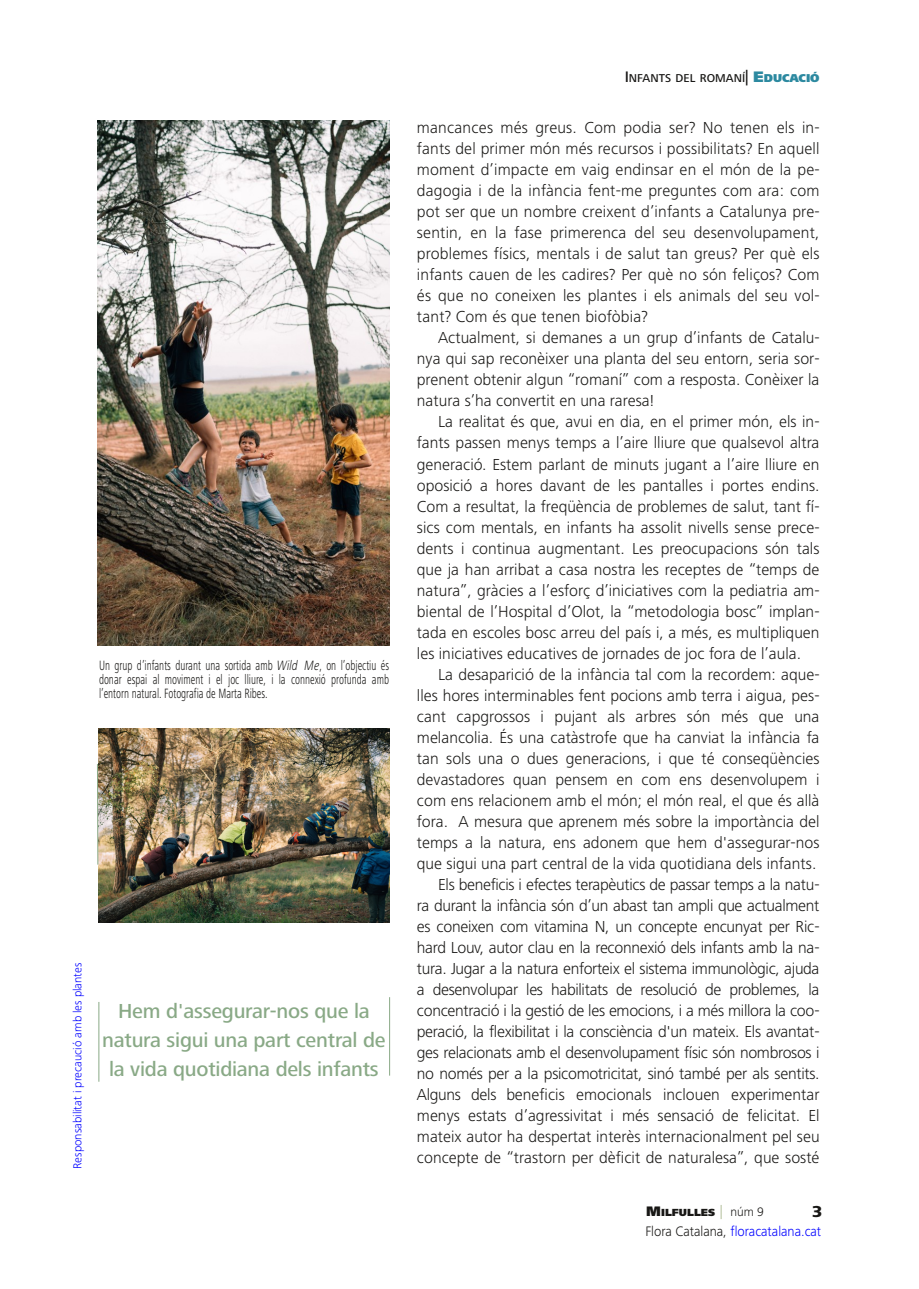
<style>
.page{position:relative;width:919px;height:1289px;background:#fff}
.page>*{position:absolute;margin:0;border:0;box-sizing:border-box;transform-origin:0 0}
.t1{font:500 21px/28.5px "Frutiger Next LT";letter-spacing:-.01em;color:#89a986;text-align:center}
.t2{font:300 16.5px/21px "Frutiger Next LT";letter-spacing:-.005em;color:#181715;text-align:justify}
.t3{font:800 16.5px "Frutiger Next LT";color:#181715}
.t4{font:300 14.25px "Frutiger Next LT";letter-spacing:-.005em;color:#00f;scale:.95 1}
.t5{font:300 condensed 13.95px/14px "Frutiger Next LT";color:#181715;text-align:justify;scale:.8 1}
.t6{font:300 12px "Frutiger Next LT";letter-spacing:-.005em;color:#00f}
.t7{font:500 11.85px "Frutiger Next LT";color:#181715}
.t8{font:900 10.65px "Frutiger Next LT";color:#181715}
.s1{font-style:italic;font-stretch:normal}
.s2{font-size:15.75px}
.s3{font-weight:900;font-size:15.75px;color:#2c89a0}
.s4{font-weight:900;color:#2c89a0}
.s5{font-size:14.25px}
.s6{font-weight:500;font-size:14.25px;color:#c1cbae}
.s7{font-weight:300;font-size:12.75px}
.s8{color:#181715}
</style>
<div class="page">
<img style="left:99px;top:728px;width:290px;height:194px">
<img style="left:98px;top:120px;width:292px;height:526px">
<hr style="left:97px;top:764px;width:1px;height:100px;background:#89a986">
<hr style="left:99px;top:1001px;width:1px;height:80px;background:#89a986">
<hr style="left:389px;top:997px;width:1px;height:78px;background:#89a986">
<p class="t5" style="left:99px;top:658px;width:364px">Un grup d’infants durant una sortida amb <span class="s1">Wild Me</span>, on l’objectiu és donar espai al moviment i el joc lliure, i la connexió profunda amb l’entorn natural. Fotografia de Marta Ribes.</p>
<p class="t6" style="left:71px;top:1168px;width:208px;rotate:-90deg">Responsabilitat i precaució amb les plantes</p>
<p class="t1" style="left:102px;top:997px;width:285px">Hem d'assegurar-nos que la natura sigui una part central de la vida quotidiana dels infants</p>
<p class="t7" style="left:624px;top:72px;width:196px"><span class="s2">I</span>NFANTS DEL ROMANÍ<span class="s2">|</span> <span class="s3">E</span><span class="s4">DUCACIÓ</span></p>
<p class="t2" style="left:417px;top:117px;width:404px">mancances més greus. Com podia ser? No tenen els in&shy;fants del primer món més recursos i possibilitats? En aquell moment d’impacte em vaig endinsar en el món de la pe&shy;dagogia i de la infància fent-me preguntes com ara: com pot ser que un nombre creixent d’infants a Catalunya pre&shy;sentin, en la fase primerenca del seu desenvolupament, problemes físics, mentals i de salut tan greus? Per què els infants cauen de les cadires? Per què no són feliços? Com és que no coneixen les plantes i els animals del seu vol&shy;tant? Com és que tenen biofòbia?</p>
<p class="t2" style="left:417px;top:327px;width:404px;text-indent:21px">Actualment, si demanes a un grup d’infants de Catalu&shy;nya qui sap reconèixer una planta del seu entorn, seria sor&shy;prenent obtenir algun “romaní” com a resposta. Conèixer la natura s’ha convertit en una raresa!</p>
<p class="t2" style="left:417px;top:411px;width:404px;text-indent:21px">La realitat és que, avui en dia, en el primer món, els in&shy;fants passen menys temps a l’aire lliure que qualsevol altra generació. Estem parlant de minuts jugant a l’aire lliure en oposició a hores davant de les pantalles i portes endins.<br>Com a resultat, la freqüència de problemes de salut, tant fí&shy;sics com mentals, en infants ha assolit nivells sense prece&shy;dents i continua augmentant. Les preocupacions són tals que ja han arribat a casa nostra les receptes de “temps de natura”, gràcies a l’esforç d’iniciatives com la pediatria am&shy;biental de l’Hospital d’Olot, la “metodologia bosc” implan&shy;tada en escoles bosc arreu del país i, a més, es multipliquen les iniciatives educatives de jornades de joc fora de l’aula.</p>
<p class="t2" style="left:417px;top:663px;width:404px;text-align:right">La desaparició de la infància tal com la recordem: aque&shy;lles hores interminables fent pocions amb terra i aigua, pes&shy;cant capgrossos i pujant als arbres són més que una melancolia. És una catàstrofe que ha canviat la infància fa tan sols una o dues generacions, i que té conseqüències devastadores quan pensem en com ens desenvolupem i com ens relacionem amb el món; el món real, el que és allà fora. A mesura que aprenem més sobre la importància del temps a la natura, ens adonem que hem d'assegurar-nos que sigui una part central de la vida quotidiana dels infants.<br>Els beneficis i efectes terapèutics de passar temps a la natu-<br>ra durant la infància són d’un abast tan ampli que actualment es coneixen com vitamina N, un concepte encunyat per Ric&shy;hard Louv, autor clau en la reconnexió dels infants amb la na&shy;tura. Jugar a la natura enforteix el sistema immunològic, ajuda a desenvolupar les habilitats de resolució de problemes, la concentració i la gestió de les emocions, i a més millora la coo&shy;peració, la flexibilitat i la consciència d'un mateix. Els avantat&shy;ges relacionats amb el desenvolupament físic són nombrosos i no només per a la psicomotricitat, sinó també per als sentits.<br>Alguns dels beneficis emocionals inclouen experimentar menys estats d’agressivitat i més sensació de felicitat. El mateix autor ha despertat interès internacionalment pel seu concepte de “trastorn per dèficit de naturalesa”, que sosté</p>
<p class="t8" style="left:646px;top:1206px;width:119px"><span class="s5">M</span>ILFULLES <span class="s6">|</span> <span class="s7">núm 9</span></p>
<p class="t3" style="left:812px;top:1202px;width:12px">3</p>
<p class="t4" style="left:645px;top:1223px;width:186px"><span class="s8">Flora Catalana,</span> floracatalana.cat</p>
</div>
